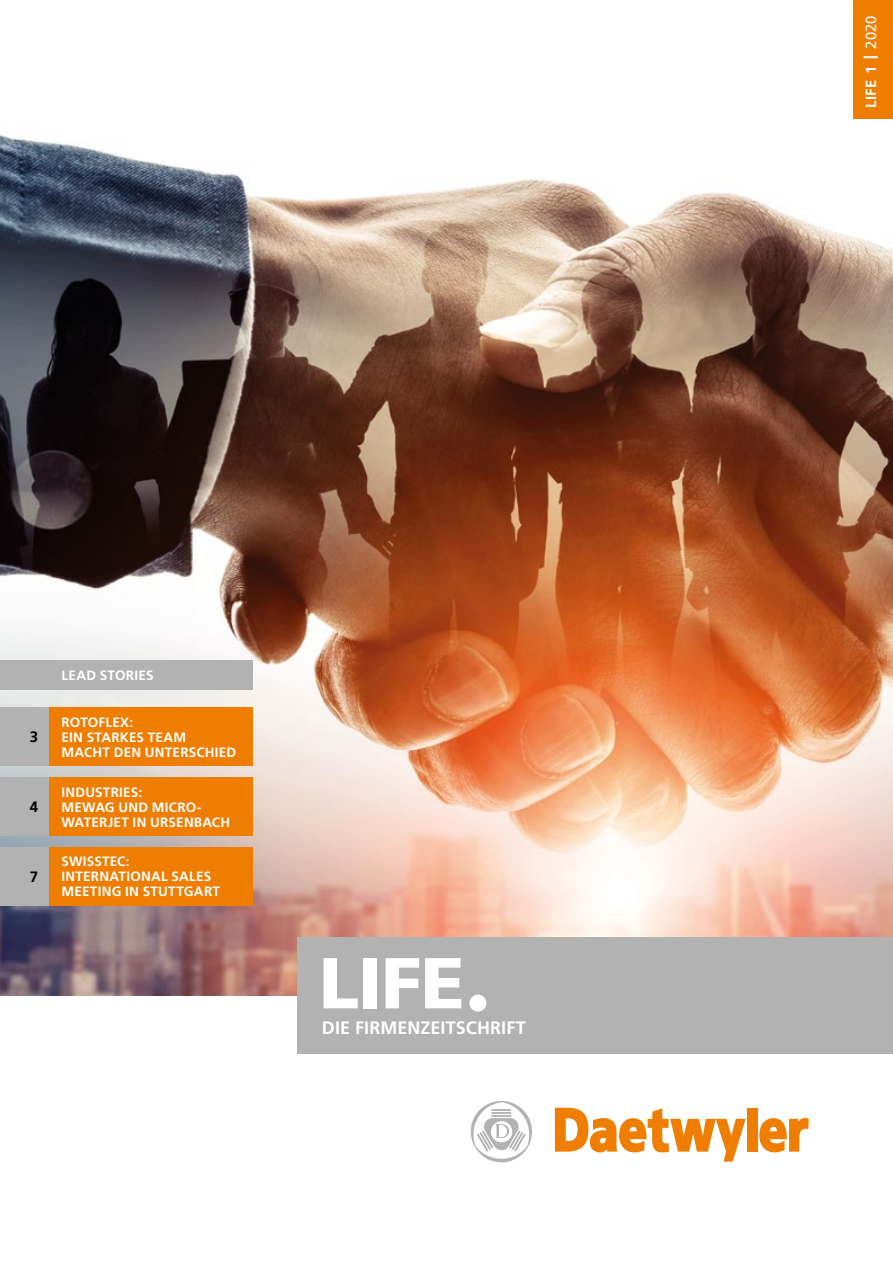
<style>
.page{position:relative;width:893px;height:1263px;background:#fff}
.page>*{position:absolute;margin:0;border:0;box-sizing:border-box;transform-origin:0 0}
.t1{font:900 72px "Frutiger LT Com";color:#fff}
.t2{font:700 18px "Frutiger LT Com";letter-spacing:.005em;color:#fff}
.t3{font:700 15px "Frutiger LT Com";color:#000}
.t4{font:700 14.85px "Frutiger LT Com";color:#fff}
.t5{font:700 13.5px/15px "Frutiger LT Com";letter-spacing:.015em;color:#fff}
.s1{font-weight:400;font-size:20.4px}
.s2{font-weight:400}
</style>
<div class="page">
<img style="left:0;top:118px;width:893px;height:878px">
<div style="left:49px;top:847px;width:203px;height:58px;background:#ef7d00"></div>
<div style="left:0;top:847px;width:49px;height:58px;background:#b3b2b2"></div>
<svg style="left:471px;top:1101px;width:61px;height:61px"></svg>
<hr style="left:491px;top:1115px;width:20px;height:2px;background:#b3b2b2">
<hr style="left:491px;top:1112px;width:20px;height:2px;background:#b3b2b2">
<hr style="left:491px;top:1109px;width:20px;height:2px;background:#b3b2b2">
<div style="left:747px;top:1108px;width:10px;height:43px;background:#ef7d00"></div>
<svg style="left:555px;top:1108px;width:191px;height:53px"></svg>
<svg style="left:759px;top:1118px;width:50px;height:34px"></svg>
<div style="left:298px;top:937px;width:595px;height:117px;background:#b3b2b2"></div>
<div style="left:49px;top:707px;width:203px;height:59px;background:#ef7d00"></div>
<div style="left:0;top:707px;width:49px;height:59px;background:#b3b2b2"></div>
<div style="left:49px;top:777px;width:203px;height:59px;background:#ef7d00"></div>
<div style="left:0;top:660px;width:252px;height:30px;background:#b3b2b2"></div>
<div style="left:0;top:777px;width:49px;height:59px;background:#b3b2b2"></div>
<div style="left:853px;top:0;width:40px;height:118px;background:#ef7d00"></div>
<div style="left:469px;top:994px;width:17px;height:17px;background:#fff;border-radius:50%"></div>
<p class="t3" style="left:30px;top:728px;width:10px">3</p>
<p class="t3" style="left:30px;top:798px;width:10px">4</p>
<p class="t3" style="left:30px;top:867px;width:10px">7</p>
<p class="t5" style="left:62px;top:667px;width:93px">LEAD STORIES</p>
<p class="t5" style="left:61px;top:714px;width:176px">ROTOFLEX:<br>EIN STARKES TEAM<br>MACHT DEN UNTERSCHIED</p>
<p class="t5" style="left:61px;top:784px;width:170px">INDUSTRIES:<br>MEWAG UND MICRO-<br>WATERJET IN URSENBACH</p>
<p class="t5" style="left:61px;top:854px;width:160px">SWISSTEC:<br>INTERNATIONAL SALES<br>MEETING IN STUTTGART</p>
<h1 class="t1" style="left:319px;top:939px;width:147px">LIFE</h1>
<h2 class="t2" style="left:322px;top:1016px;width:205px">DIE FIRMENZEITSCHRIFT</h2>
<p class="t4" style="left:862px;top:108px;width:93px;rotate:-90deg">LIFE 1 <span class="s1">I</span> <span class="s2">2020</span></p>
</div>
